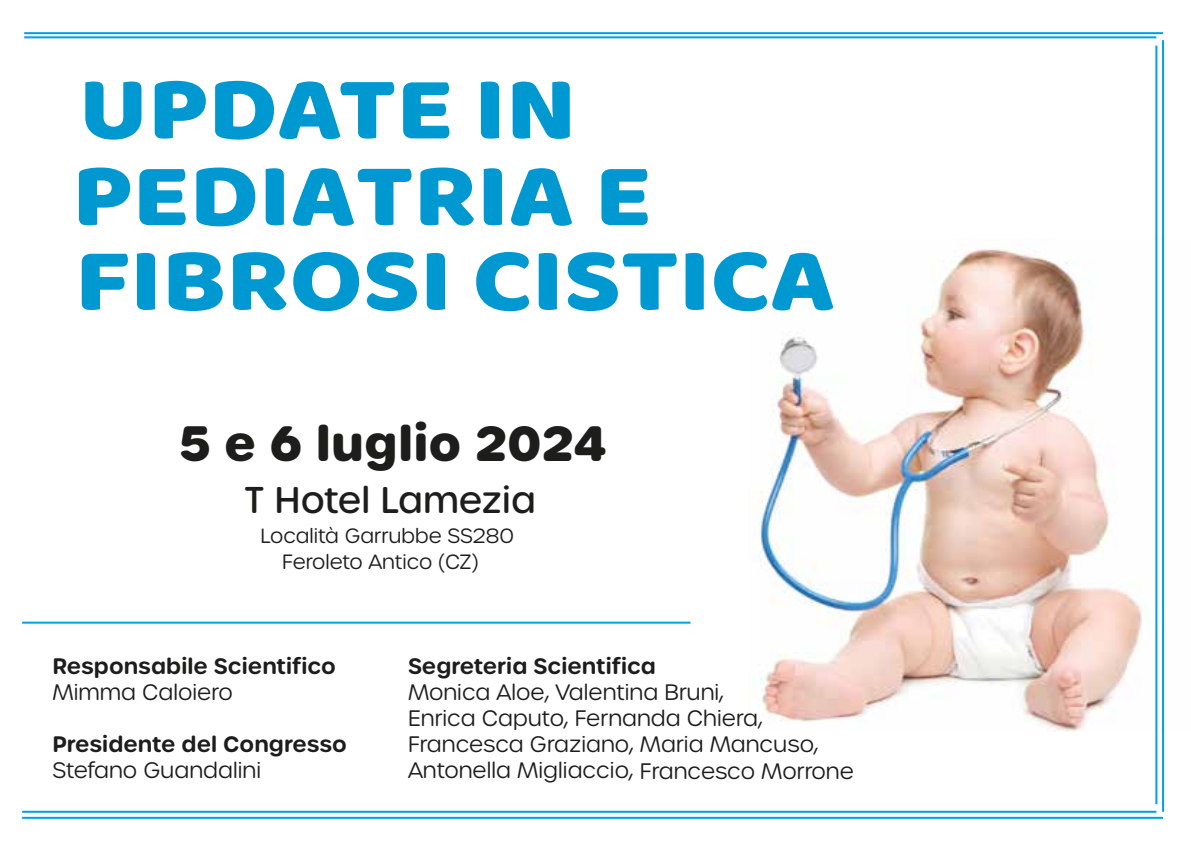
<style>
.page{position:relative;width:1191px;height:851px;background:#fff}
.page>*{position:absolute;margin:0;border:0;box-sizing:border-box;transform-origin:0 0}
.t1{font:92px/86.6px "Baloo Bhaina";color:#0098d0;scale:1.13 1}
.t2{font:700 48px "Urbane Rounded";color:#1d1d1b}
.t3{font:500 36px "Urbane Rounded";color:#1d1d1b}
.t4{font:300 21.6px/26px "Urbane Rounded";color:#1d1d1b}
.t5{font:600 21.6px "Urbane Rounded";color:#1d1d1b}
.t6{font:300 20px/26.2px "Urbane Rounded";color:#1d1d1b}
</style>
<div class="page">
<img style="left:748px;top:238px;width:417px;height:493px">
<hr style="left:22px;top:621px;width:668px;height:2px;background:#009fe3">
<hr style="left:22px;top:810px;width:1134px;height:2px;background:#009fe3">
<hr style="left:24px;top:32px;width:1139px;height:2px;background:#009fe3">
<hr style="left:1155px;top:46px;width:2px;height:758px;background:#009fe3">
<hr style="left:22px;top:816px;width:1141px;height:2px;background:#009fe3">
<hr style="left:1162px;top:40px;width:2px;height:771px;background:#009fe3">
<hr style="left:24px;top:36px;width:1132px;height:2px;background:#009fe3">
<h1 class="t1" style="left:72px;top:63px;width:514px">UPDATE IN<br>PEDIATRIA E</h1>
<h1 class="t1" style="left:75px;top:234px;width:674px">FIBROSI CISTICA</h1>
<h2 class="t2" style="left:179px;top:410px;width:429px">5 e 6 luglio 2024</h2>
<h3 class="t3" style="left:244px;top:475px;width:293px">T Hotel Lamezia</h3>
<p class="t6" style="left:282px;top:522px;width:233px;text-indent:-22px">Località Garrubbe SS280<br>Feroleto Antico (CZ)</p>
<p class="t5" style="left:52px;top:651px;width:285px">Responsabile Scientifico</p>
<p class="t4" style="left:52px;top:679px;width:182px">Mimma Caloiero</p>
<p class="t5" style="left:52px;top:729px;width:296px">Presidente del Congresso</p>
<p class="t4" style="left:52px;top:757px;width:210px">Stefano Guandalini</p>
<p class="t5" style="left:408px;top:651px;width:249px">Segreteria Scientifica</p>
<p class="t4" style="left:408px;top:679px;width:447px">Monica Aloe, Valentina Bruni,<br>Enrica Caputo, Fernanda Chiera, Francesca Graziano, Maria Mancuso, Antonella Migliaccio, Francesco Morrone</p>
</div>
